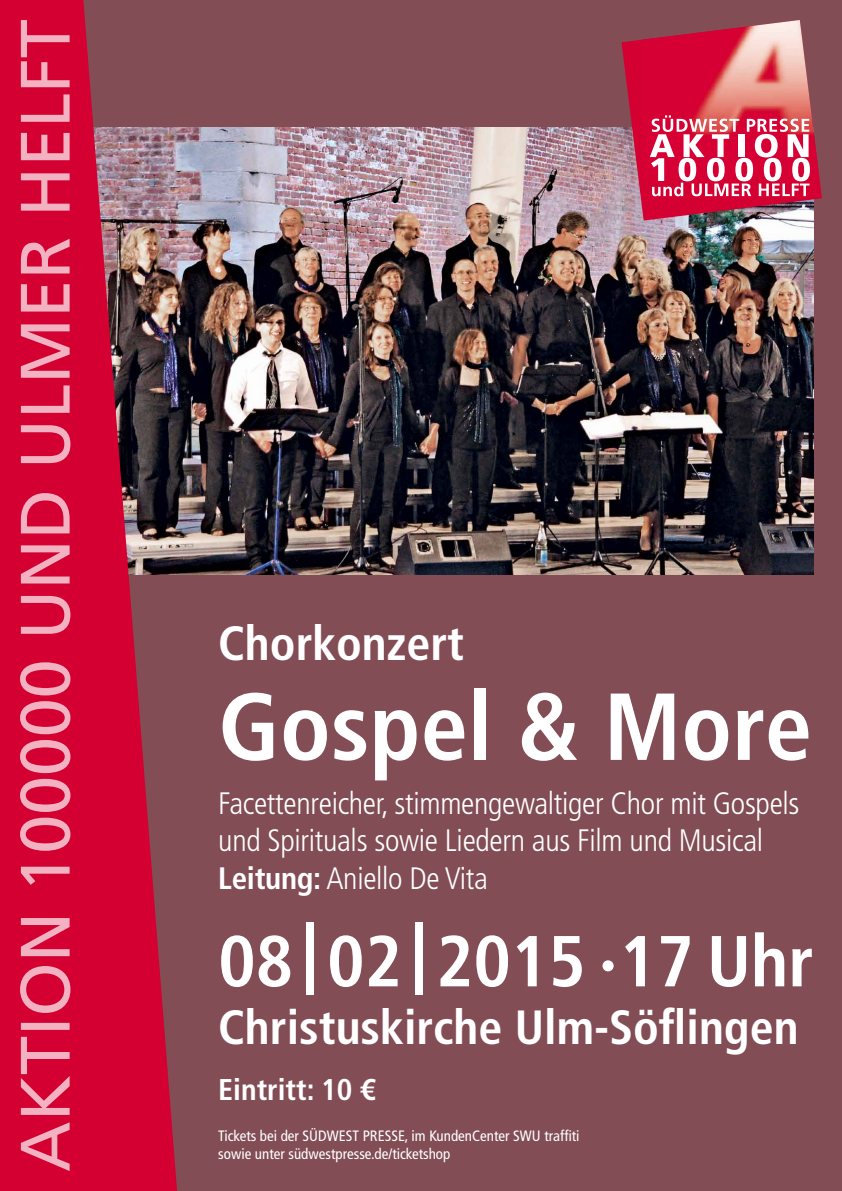
<style>
.page{position:relative;width:842px;height:1191px;background:#824d55}
.page>*{position:absolute;margin:0;border:0;box-sizing:border-box;transform-origin:0 0}
.t1{font:700 condensed 95px "Frutiger";color:#fff}
.t2{font:700 condensed 72px "Frutiger";color:#fff}
.t3{font:700 condensed 48px "Frutiger";color:#fff}
.t4{font:300 condensed 31px/37.2px "Frutiger";letter-spacing:-.01em;color:#fff}
.t5{font:700 condensed 30px "Frutiger";color:#fff}
.t6{font:condensed 15px/18px "Frutiger";color:#fff}
.s1{font-weight:700}
.s2{font-weight:900}
.s3{font-family:"Linotype Euro Font Ato F";font-weight:400;font-stretch:normal}
</style>
<div class="page">
<img style="left:177px;top:128px;width:637px;height:446px">
<svg style="left:0;top:0;width:177px;height:1191px;fill:#d40032"></svg>
<svg style="left:20px;top:20px;width:50px;height:1151px;background:#dd395f"></svg>
<img style="left:621px;top:39px;width:201px;height:181px">
<img style="left:643px;top:39px;width:4px;height:140px">
<img style="left:647px;top:20px;width:172px;height:159px">
<svg style="left:650px;top:115px;width:160px;height:81px;background:#e56480"></svg>
<h3 class="t3" style="left:218px;top:615px;width:247px">Chorkonzert</h3>
<h1 class="t1" style="left:218px;top:670px;width:595px">Gospel &amp; More</h1>
<p class="t4" style="left:218px;top:785px;width:583px">Facettenreicher, stimmengewaltiger Chor mit Gospels und Spirituals sowie Liedern aus Film und Musical<br><span class="s1">Leitung:</span> Aniello De Vita</p>
<h2 class="t2" style="left:218px;top:918px;width:597px">08<span class="s2">|</span>02<span class="s2">|</span>2015 ·17 Uhr</h2>
<h3 class="t3" style="left:218px;top:998px;width:582px">Christuskirche Ulm-Söflingen</h3>
<p class="t5" style="left:218px;top:1071px;width:159px">Eintritt: 10 <span class="s3">w</span></p>
<p class="t6" style="left:218px;top:1126px;width:363px">Tickets bei der SÜDWEST PRESSE, im KundenCenter SWU traffiti sowie unter südwestpresse.de/ticketshop</p>
</div>
